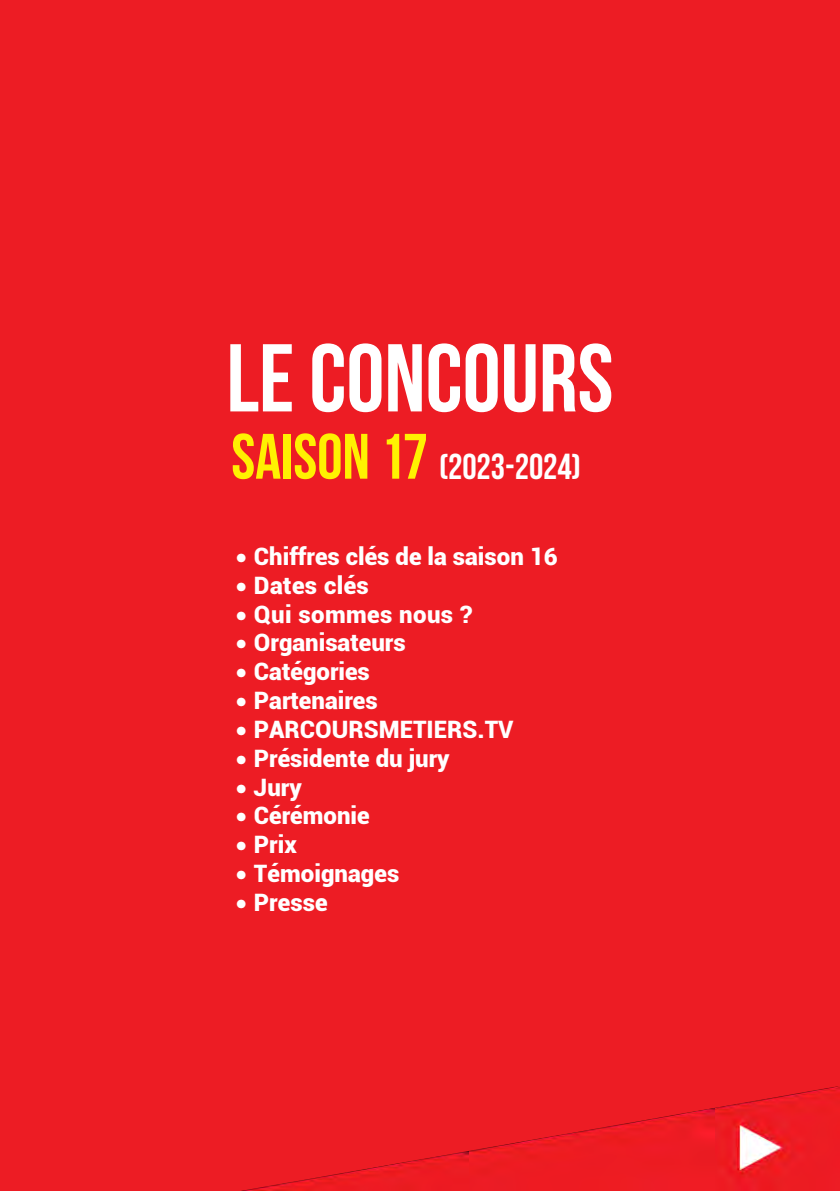
<style>
.page{position:relative;width:840px;height:1191px;background:#fff}
.page>*{position:absolute;margin:0;border:0;box-sizing:border-box;transform-origin:0 0}
.t1{font:96px "Bebas Neue";color:#fff}
.t2{font:36px "Bebas Neue";color:#fff}
.t3{font:900 24px "Roboto";color:#fff}
.s1{font-size:64px;color:#fff101}
.s2{font-style:inherit}
</style>
<div class="page">
<div style="left:1px;top:0;width:838px;height:1191px;background:#ed1c24"></div>
<img style="left:241px;top:1086px;width:598px;height:105px">
<p class="t1" style="left:226px;top:325px;width:388px">LE CONCOURS</p>
<p class="t2" style="left:231px;top:446px;width:351px"><span class="s1">SAISON 1</span><span class="s1">7</span> (202<span class="s2">3</span>-202<span class="s2">4</span>)</p>
<p class="t3" style="left:236px;top:539px;width:323px">• Chiffres clés de la saison 16</p>
<p class="t3" style="left:236px;top:568px;width:134px">• Dates clés</p>
<p class="t3" style="left:236px;top:597px;width:238px">• Qui sommes nous ?</p>
<p class="t3" style="left:236px;top:626px;width:171px">• Organisateurs</p>
<p class="t3" style="left:236px;top:655px;width:135px">• Catégories</p>
<p class="t3" style="left:236px;top:683px;width:143px">• Partenaires</p>
<p class="t3" style="left:236px;top:712px;width:279px">• PARCOURSMETIERS.TV</p>
<p class="t3" style="left:236px;top:741px;width:215px">• Présidente du jury</p>
<p class="t3" style="left:236px;top:770px;width:67px">• Jury</p>
<p class="t3" style="left:236px;top:799px;width:135px">• Cérémonie</p>
<p class="t3" style="left:236px;top:827px;width:62px">• Prix</p>
<p class="t3" style="left:236px;top:856px;width:165px">• Témoignages</p>
<p class="t3" style="left:236px;top:885px;width:93px">• Presse</p>
</div>
